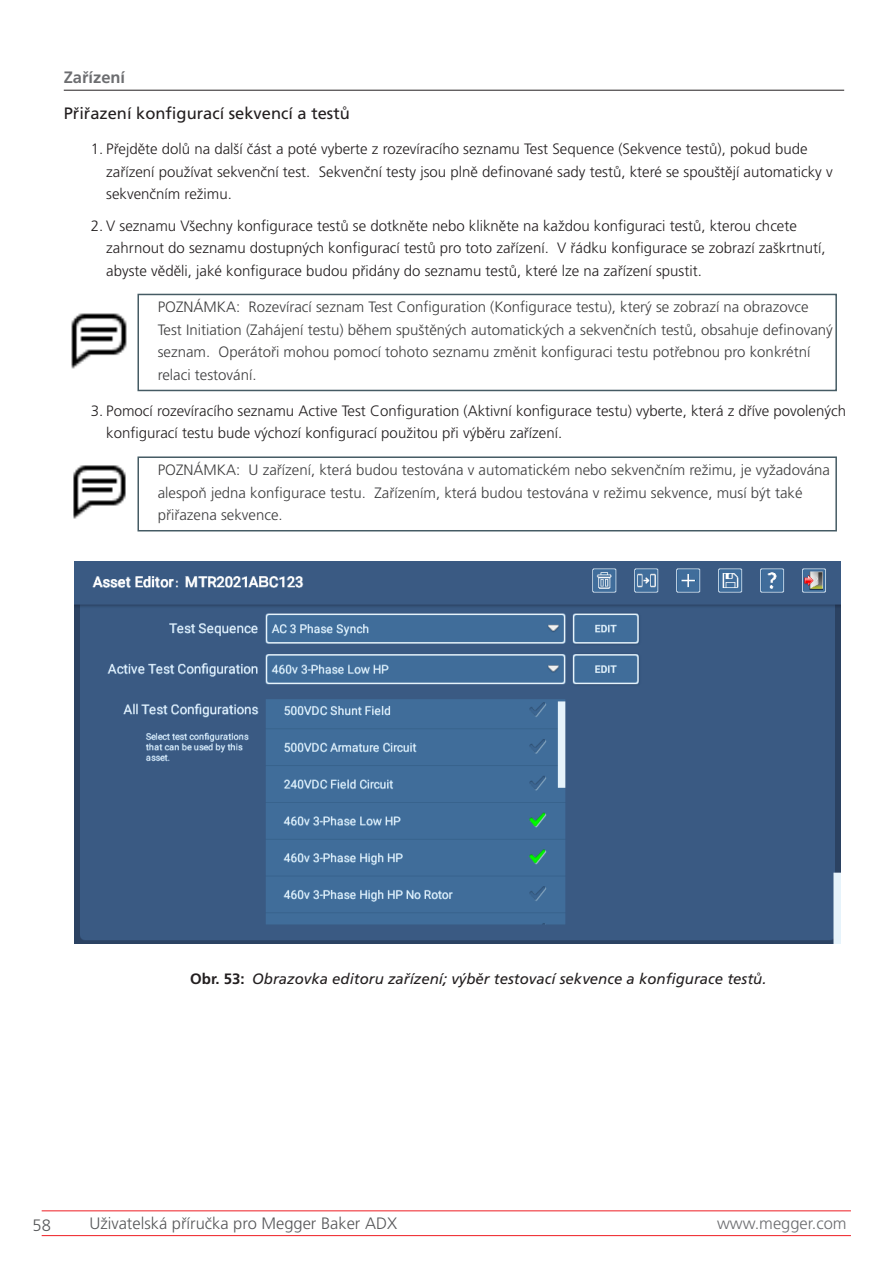
<style>
.page{position:relative;width:893px;height:1263px;background:#fff}
.page>*{position:absolute;margin:0;border:0;box-sizing:border-box;transform-origin:0 0}
.t1{font:300 16.5px "Frutiger LT Pro";color:#57585a}
.Heading_4{font:16.5px "Frutiger LT Pro";color:#231f20}
.t2{font:300 16.5px "Frutiger LT Pro";color:#6c6d70}
.t3{font:700 16.5px "Frutiger LT Pro";color:#6c6d70}
.t4{font:300 15px/22.5px "Frutiger LT Pro";color:#231f20}
.Note_and_Notice{font:300 15px/22.5px "Frutiger LT Pro";color:#3e3e3f}
.t5{font:italic 15px "Frutiger LT Pro";color:#231f20}
.s1{font-weight:700;font-style:normal}
</style>
<div class="page">
<hr style="left:64px;top:90px;width:780px;height:1px;background:#231f20">
<hr style="left:42px;top:1210px;width:809px;height:1px;background:#ee1d23">
<hr style="left:42px;top:1235px;width:809px;height:1px;background:#ee1d23">
<img style="left:71px;top:313px;width:56px;height:56px">
<div style="left:137px;top:294px;width:700px;height:97px;border:2px solid #455b64"></div>
<img style="left:73px;top:465px;width:53px;height:54px">
<div style="left:137px;top:456px;width:700px;height:75px;border:2px solid #455b64"></div>
<img style="left:74px;top:562px;width:766px;height:381px">
<p class="t3" style="left:64px;top:67px;width:63px">Zařízení</p>
<p class="Heading_4" style="left:64px;top:103px;width:288px">Přiřazení konfigurací sekvencí a testů</p>
<p class="t4" style="left:106px;top:138px;width:728px;text-indent:-16px">1. Přejděte dolů na další část a poté vyberte z rozevíracího seznamu Test Sequence (Sekvence testů), pokud bude zařízení používat sekvenční test. Sekvenční testy jsou plně definované sady testů, které se spouštějí automaticky v sekvenčním režimu.</p>
<p class="t4" style="left:106px;top:214px;width:721px;text-indent:-16px">2. V seznamu Všechny konfigurace testů se dotkněte nebo klikněte na každou konfiguraci testů, kterou chcete zahrnout do seznamu dostupných konfigurací testů pro toto zařízení. V řádku konfigurace se zobrazí zaškrtnutí, abyste věděli, jaké konfigurace budou přidány do seznamu testů, které lze na zařízení spustit.</p>
<p class="Note_and_Notice" style="left:158px;top:296px;width:677px">POZNÁMKA: Rozevírací seznam Test Configuration (Konfigurace testu), který se zobrazí na obrazovce Test Initiation (Zahájení testu) během spuštěných automatických a sekvenčních testů, obsahuje definovaný seznam. Operátoři mohou pomocí tohoto seznamu změnit konfiguraci testu potřebnou pro konkrétní relaci testování.</p>
<p class="t4" style="left:106px;top:400px;width:741px;text-indent:-16px">3. Pomocí rozevíracího seznamu Active Test Configuration (Aktivní konfigurace testu) vyberte, která z dříve povolených konfigurací testu bude výchozí konfigurací použitou při výběru zařízení.</p>
<p class="Note_and_Notice" style="left:158px;top:459px;width:674px">POZNÁMKA: U zařízení, která budou testována v automatickém nebo sekvenčním režimu, je vyžadována alespoň jedna konfigurace testu. Zařízením, která budou testována v režimu sekvence, musí být také přiřazena sekvence.</p>
<p class="t5" style="left:190px;top:969px;width:578px"><span class="s1">Obr. 53:</span> Obrazovka editoru zařízení; výběr testovací sekvence a konfigurace testů.</p>
<p class="t1" style="left:32px;top:1215px;width:20px">58</p>
<p class="t1" style="left:89px;top:1213px;width:309px">Uživatelská příručka pro Megger Baker ADX</p>
<p class="t2" style="left:717px;top:1213px;width:131px">www.megger.com</p>
</div>
